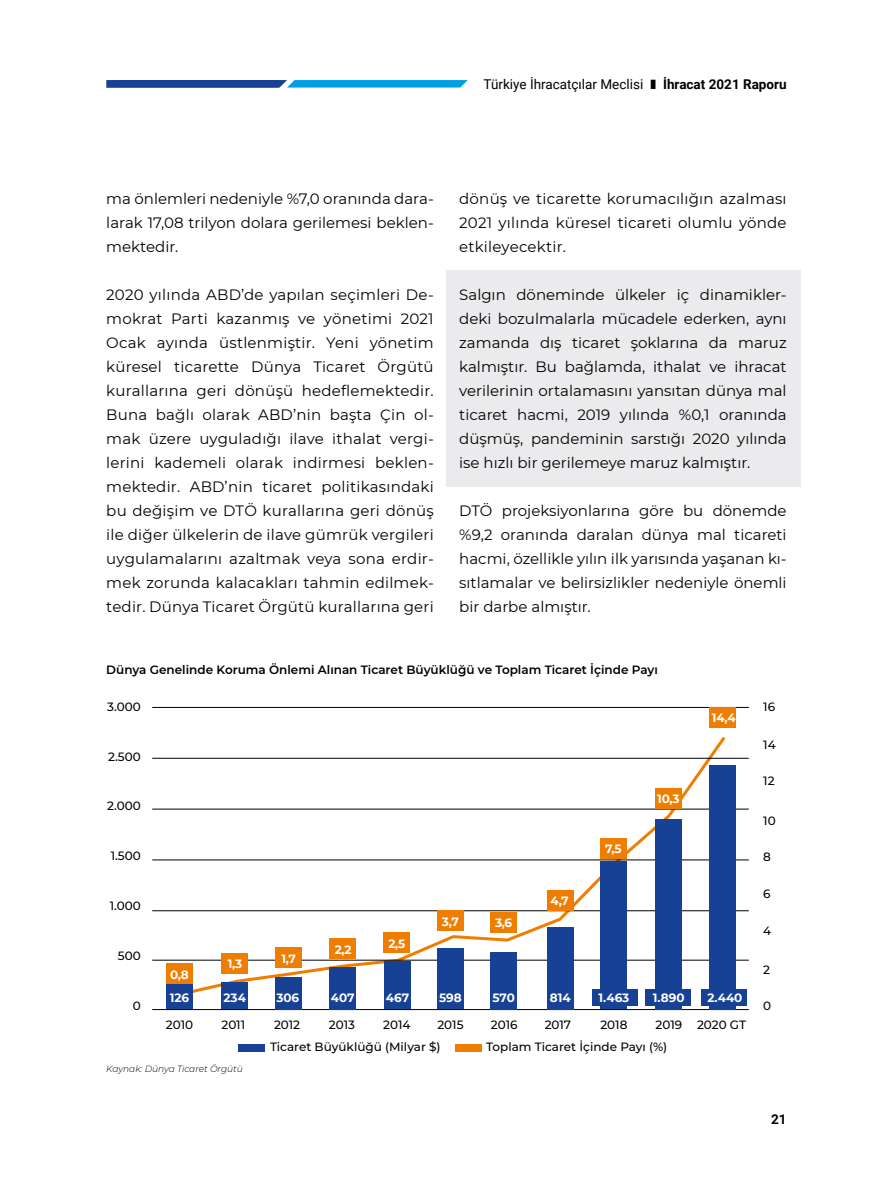
<style>
.page{position:relative;width:893px;height:1178px;background:#fff}
.page>*{position:absolute;margin:0;border:0;box-sizing:border-box;transform-origin:0 0}
.t1{font:15px/24px "Montserrat";color:#000;text-align:justify}
.t2{font:13.5px "Roboto";color:#000}
.t3{font:700 13.5px "Roboto";color:#000}
.t4{font:500 12px "Montserrat";color:#000}
.t5{font:700 12px "Montserrat";color:#fff}
.t6{font:600 12px "Montserrat";color:#000}
.t7{font:italic 300 9px "Montserrat";color:#000}
</style>
<div class="page">
<div style="left:446px;top:271px;width:355px;height:216px;background:#ebebed"></div>
<div style="left:702px;top:989px;width:45px;height:16px;background:#164194"></div>
<div style="left:645px;top:989px;width:46px;height:16px;background:#164194"></div>
<div style="left:593px;top:989px;width:45px;height:16px;background:#164194"></div>
<svg style="left:166px;top:737px;width:562px;height:263px"></svg>
<hr style="left:152px;top:707px;width:597px;height:1px;background:#000">
<hr style="left:152px;top:758px;width:597px;height:1px;background:#000">
<hr style="left:152px;top:809px;width:597px;height:1px;background:#000">
<hr style="left:152px;top:860px;width:597px;height:1px;background:#000">
<hr style="left:152px;top:910px;width:597px;height:1px;background:#000">
<hr style="left:152px;top:960px;width:597px;height:1px;background:#000">
<hr style="left:152px;top:1009px;width:597px;height:1px;background:#000">
<div style="left:166px;top:983px;width:27px;height:26px;background:#164194"></div>
<div style="left:239px;top:1044px;width:26px;height:7px;background:#164194"></div>
<div style="left:455px;top:1044px;width:27px;height:7px;background:#ef7d00"></div>
<div style="left:275px;top:947px;width:27px;height:21px;background:#ef7d00"></div>
<div style="left:329px;top:938px;width:27px;height:21px;background:#ef7d00"></div>
<div style="left:383px;top:932px;width:27px;height:21px;background:#ef7d00"></div>
<div style="left:437px;top:910px;width:27px;height:21px;background:#ef7d00"></div>
<div style="left:490px;top:911px;width:27px;height:21px;background:#ef7d00"></div>
<div style="left:547px;top:890px;width:27px;height:21px;background:#ef7d00"></div>
<div style="left:600px;top:837px;width:27px;height:21px;background:#ef7d00"></div>
<div style="left:655px;top:788px;width:26px;height:21px;background:#ef7d00"></div>
<div style="left:709px;top:707px;width:27px;height:21px;background:#ef7d00"></div>
<div style="left:221px;top:982px;width:27px;height:27px;background:#164194"></div>
<div style="left:275px;top:977px;width:27px;height:32px;background:#164194"></div>
<div style="left:329px;top:967px;width:27px;height:42px;background:#164194"></div>
<div style="left:384px;top:961px;width:27px;height:48px;background:#164194"></div>
<div style="left:437px;top:948px;width:27px;height:61px;background:#164194"></div>
<div style="left:490px;top:952px;width:27px;height:57px;background:#164194"></div>
<div style="left:547px;top:927px;width:27px;height:82px;background:#164194"></div>
<div style="left:600px;top:861px;width:27px;height:148px;background:#164194"></div>
<div style="left:655px;top:819px;width:26px;height:190px;background:#164194"></div>
<div style="left:709px;top:765px;width:27px;height:244px;background:#164194"></div>
<div style="left:166px;top:962px;width:27px;height:21px;background:#ef7d00"></div>
<div style="left:221px;top:953px;width:27px;height:21px;background:#ef7d00"></div>
<div style="left:291px;top:80px;width:173px;height:8px;background:#009fe3"></div>
<div style="left:110px;top:80px;width:173px;height:8px;background:#164194"></div>
<div style="left:106px;top:80px;width:172px;height:8px;background:#164194"></div>
<p class="t2" style="left:484px;top:75px;width:161px">Türkiye İhracatçılar Meclisi</p>
<p class="t3" style="left:663px;top:75px;width:125px">İhracat 2021 Raporu</p>
<p class="t1" style="left:106px;top:186px;width:329px">ma önlemleri nedeniyle %7,0 oranında dara&shy;larak 17,08 trilyon dolara gerilemesi beklen&shy;mektedir.</p>
<p class="t1" style="left:106px;top:282px;width:329px">2020 yılında ABD’de yapılan seçimleri De&shy;mokrat Parti kazanmış ve yönetimi 2021<br>Ocak ayında üstlenmiştir. Yeni yönetim küresel ticarette Dünya Ticaret Örgütü kurallarına geri dönüşü hedeflemektedir.<br>Buna bağlı olarak ABD’nin başta Çin ol&shy;mak üzere uyguladığı ilave ithalat vergi&shy;lerini kademeli olarak indirmesi beklen&shy;mektedir. ABD’nin ticaret politikasındaki bu değişim ve DTÖ kurallarına geri dönüş ile diğer ülkelerin de ilave gümrük vergileri uygulamalarını azaltmak veya sona erdir&shy;mek zorunda kalacakları tahmin edilmek&shy;tedir. Dünya Ticaret Örgütü kurallarına geri</p>
<p class="t1" style="left:459px;top:186px;width:329px">dönüş ve ticarette korumacılığın azalması 2021 yılında küresel ticareti olumlu yönde etkileyecektir.</p>
<p class="t1" style="left:459px;top:282px;width:329px">Salgın döneminde ülkeler iç dinamikler&shy;deki bozulmalarla mücadele ederken, aynı zamanda dış ticaret şoklarına da maruz kalmıştır. Bu bağlamda, ithalat ve ihracat verilerinin ortalamasını yansıtan dünya mal ticaret hacmi, 2019 yılında %0,1 oranında düşmüş, pandeminin sarstığı 2020 yılında ise hızlı bir gerilemeye maruz kalmıştır.</p>
<p class="t1" style="left:459px;top:498px;width:329px">DTÖ projeksiyonlarına göre bu dönemde %9,2 oranında daralan dünya mal ticareti hacmi, özellikle yılın ilk yarısında yaşanan kı&shy;sıtlamalar ve belirsizlikler nedeniyle önemli bir darbe almıştır.</p>
<p class="t6" style="left:106px;top:661px;width:553px">Dünya Genelinde Koruma Önlemi Alınan Ticaret Büyüklüğü ve Toplam Ticaret İçinde Payı</p>
<p class="t4" style="left:107px;top:698px;width:35px">3.000</p>
<p class="t4" style="left:763px;top:698px;width:13px">16</p>
<p class="t4" style="left:763px;top:737px;width:14px">14</p>
<p class="t4" style="left:763px;top:772px;width:13px">12</p>
<p class="t4" style="left:763px;top:812px;width:14px">10</p>
<p class="t4" style="left:763px;top:849px;width:9px">8</p>
<p class="t4" style="left:763px;top:885px;width:9px">6</p>
<p class="t4" style="left:763px;top:923px;width:10px">4</p>
<p class="t4" style="left:763px;top:961px;width:8px">2</p>
<p class="t4" style="left:763px;top:997px;width:10px">0</p>
<p class="t5" style="left:712px;top:709px;width:25px">14,4</p>
<p class="t4" style="left:108px;top:748px;width:34px">2.500</p>
<p class="t5" style="left:657px;top:790px;width:24px">10,3</p>
<p class="t4" style="left:107px;top:798px;width:35px">2.000</p>
<p class="t5" style="left:605px;top:840px;width:18px">7,5</p>
<p class="t4" style="left:111px;top:848px;width:32px">1.500</p>
<p class="t5" style="left:550px;top:892px;width:20px">4,7</p>
<p class="t4" style="left:110px;top:898px;width:33px">1.000</p>
<p class="t5" style="left:442px;top:913px;width:18px">3,7</p>
<p class="t5" style="left:495px;top:914px;width:19px">3,6</p>
<p class="t5" style="left:388px;top:935px;width:18px">2,5</p>
<p class="t5" style="left:335px;top:940px;width:18px">2,2</p>
<p class="t4" style="left:118px;top:948px;width:24px">500</p>
<p class="t5" style="left:228px;top:955px;width:16px">1,3</p>
<p class="t5" style="left:281px;top:950px;width:16px">1,7</p>
<p class="t5" style="left:170px;top:966px;width:20px">0,8</p>
<p class="t5" style="left:170px;top:989px;width:21px">126</p>
<p class="t5" style="left:223px;top:989px;width:24px">234</p>
<p class="t5" style="left:276px;top:989px;width:24px">306</p>
<p class="t5" style="left:331px;top:989px;width:25px">407</p>
<p class="t5" style="left:386px;top:989px;width:25px">467</p>
<p class="t5" style="left:439px;top:989px;width:24px">598</p>
<p class="t5" style="left:493px;top:989px;width:24px">570</p>
<p class="t5" style="left:550px;top:989px;width:22px">814</p>
<p class="t5" style="left:598px;top:989px;width:32px">1.463</p>
<p class="t5" style="left:653px;top:989px;width:33px">1.890</p>
<p class="t5" style="left:707px;top:989px;width:37px">2.440</p>
<p class="t4" style="left:133px;top:998px;width:10px">0</p>
<p class="t4" style="left:221px;top:1016px;width:25px">2011</p>
<p class="t4" style="left:274px;top:1016px;width:28px">2012</p>
<p class="t4" style="left:329px;top:1016px;width:28px">2013</p>
<p class="t4" style="left:383px;top:1016px;width:29px">2014</p>
<p class="t4" style="left:437px;top:1016px;width:28px">2015</p>
<p class="t4" style="left:491px;top:1016px;width:28px">2016</p>
<p class="t4" style="left:545px;top:1016px;width:28px">2017</p>
<p class="t4" style="left:600px;top:1016px;width:28px">2018</p>
<p class="t4" style="left:656px;top:1016px;width:92px">2019 2020 GT</p>
<p class="t7" style="left:106px;top:1062px;width:138px">Kaynak: Dünya Ticaret Örgütü</p>
<p class="t4" style="left:166px;top:1016px;width:29px">2010</p>
<p class="t4" style="left:270px;top:1038px;width:172px">Ticaret Büyüklüğü (Milyar $)</p>
<p class="t4" style="left:486px;top:1038px;width:182px">Toplam Ticaret İçinde Payı (%)</p>
<p class="t3" style="left:771px;top:1110px;width:17px">21</p>
</div>
